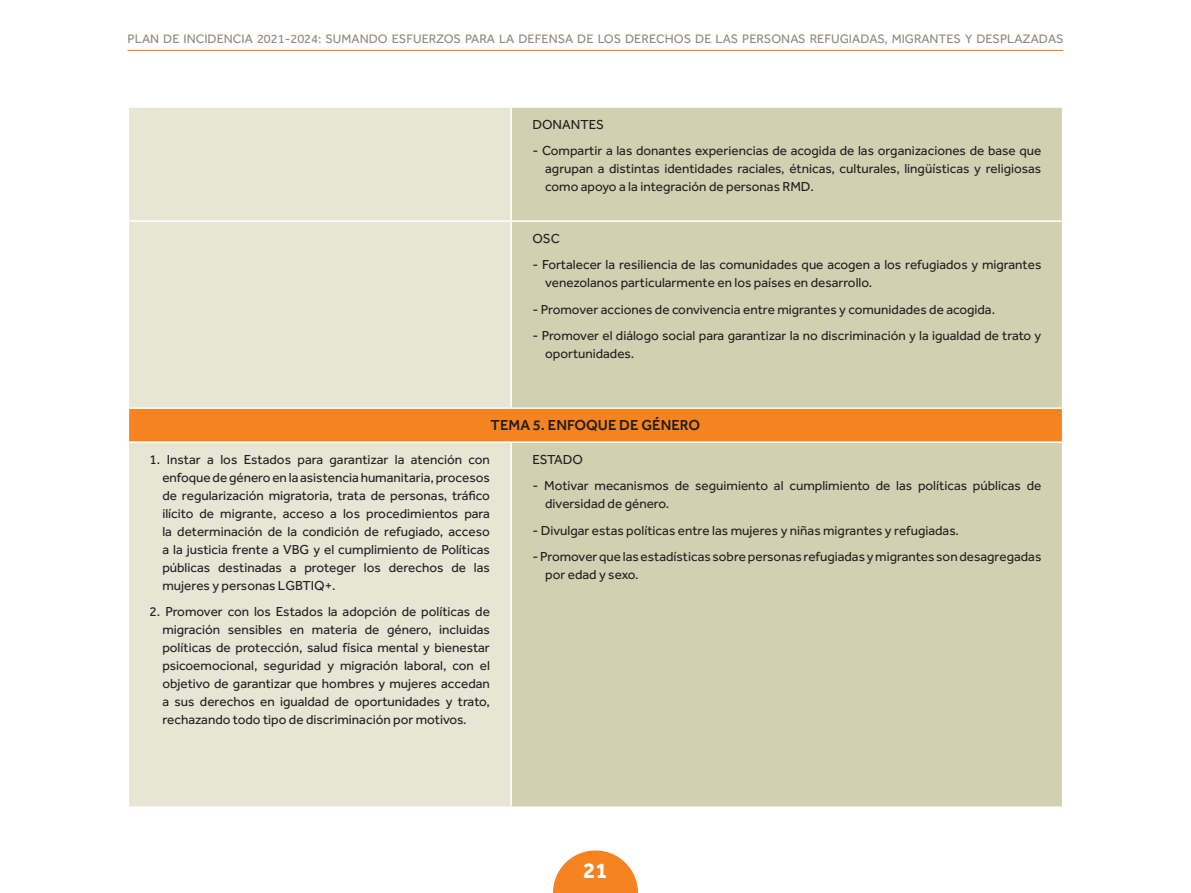
<style>
.page{position:relative;width:1191px;height:893px;background:#fff}
.page>*{position:absolute;margin:0;border:0;box-sizing:border-box;transform-origin:0 0}
.t1{font:700 22.5px "Effra";color:#fff}
.tabla01{font:500 15px "Effra";color:#231f20}
.tabla02{font:13.5px/18px "Effra";color:#231f20}
.t2{font:12.75px "Effra";color:#908881}
</style>
<div class="page">
<svg style="left:553px;top:850px;width:85px;height:43px"></svg>
<hr style="left:128px;top:50px;width:935px;height:1px;background:#f58420">
<div style="left:129px;top:108px;width:381px;height:698px;background:#e7e5d4"></div>
<div style="left:512px;top:108px;width:549px;height:698px;background:#d3d0b2"></div>
<div style="left:128px;top:408px;width:934px;height:34px;background:#f58420"></div>
<hr style="left:128px;top:220px;width:383px;height:2px;background:#fff">
<hr style="left:511px;top:220px;width:552px;height:2px;background:#fff">
<hr style="left:128px;top:407px;width:383px;height:2px;background:#fff">
<hr style="left:128px;top:409px;width:1px;height:32px;background:#fff">
<hr style="left:511px;top:407px;width:552px;height:2px;background:#fff">
<hr style="left:1061px;top:409px;width:2px;height:32px;background:#fff">
<hr style="left:128px;top:441px;width:383px;height:2px;background:#fff">
<hr style="left:511px;top:441px;width:552px;height:2px;background:#fff">
<p class="t2" style="left:128px;top:31px;width:937px">PLAN DE INCIDENCIA 2021-2024: SUMANDO ESFUERZOS PARA LA DEFENSA DE LOS DERECHOS DE LAS PERSONAS REFUGIADAS, MIGRANTES Y DESPLAZADAS</p>
<p class="tabla02" style="left:532px;top:115px;width:73px">DONANTES</p>
<p class="tabla02" style="left:545px;top:142px;width:497px;text-align:justify;text-indent:-13px">- Compartir a las donantes experiencias de acogida de las organizaciones de base que agrupan a distintas identidades raciales, étnicas, culturales, lingüísticas y religiosas como apoyo a la integración de personas RMD.</p>
<p class="tabla02" style="left:532px;top:229px;width:29px">OSC</p>
<p class="tabla02" style="left:545px;top:256px;width:497px;text-indent:-13px">- Fortalecer la resiliencia de las comunidades que acogen a los refugiados y migrantes venezolanos particularmente en los países en desarrollo.</p>
<p class="tabla02" style="left:532px;top:300px;width:464px">- Promover acciones de convivencia entre migrantes y comunidades de acogida.</p>
<p class="tabla02" style="left:545px;top:327px;width:498px;text-indent:-13px">- Promover el diálogo social para garantizar la no discriminación y la igualdad de trato y oportunidades.</p>
<p class="tabla01" style="left:490px;top:416px;width:211px">TEMA 5. ENFOQUE DE GÉNERO</p>
<p class="tabla02" style="left:162px;top:450px;width:329px;text-align:justify;text-indent:-13px">1. Instar a los Estados para garantizar la atención con enfoque de género en la asistencia humanitaria, procesos de regularización migratoria, trata de personas, tráfico ilícito de migrante, acceso a los procedimientos para la determinación de la condición de refugiado, acceso a la justicia frente a VBG y el cumplimiento de Políticas públicas destinadas a proteger los derechos de las mujeres y personas LGBTIQ+.</p>
<p class="tabla02" style="left:162px;top:603px;width:329px;text-align:justify;text-indent:-13px">2. Promover con los Estados la adopción de políticas de migración sensibles en materia de género, incluidas políticas de protección, salud física mental y bienestar psicoemocional, seguridad y migración laboral, con el objetivo de garantizar que hombres y mujeres accedan a sus derechos en igualdad de oportunidades y trato, rechazando todo tipo de discriminación por motivos.</p>
<p class="tabla02" style="left:532px;top:450px;width:52px">ESTADO</p>
<p class="tabla02" style="left:545px;top:477px;width:497px;text-indent:-13px">- Motivar mecanismos de seguimiento al cumplimiento de las políticas públicas de diversidad de género.</p>
<p class="tabla02" style="left:532px;top:521px;width:428px">- Divulgar estas políticas entre las mujeres y niñas migrantes y refugiadas.</p>
<p class="tabla02" style="left:545px;top:548px;width:497px;text-indent:-13px">- Promover que las estadísticas sobre personas refugiadas y migrantes son desagregadas por edad y sexo.</p>
<h1 class="t1" style="left:583px;top:857px;width:26px">21</h1>
</div>
